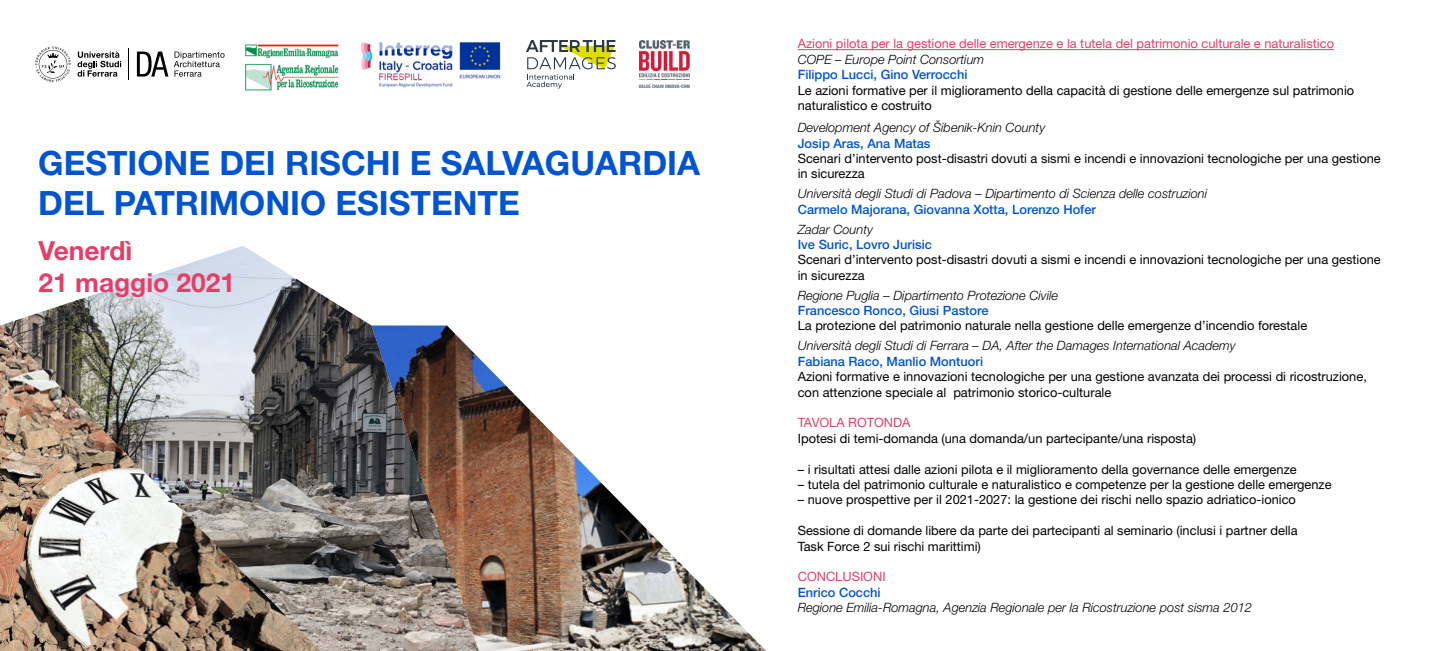
<style>
.page{position:relative;width:1438px;height:651px;background:#fff}
.page>*{position:absolute;margin:0;border:0;box-sizing:border-box;transform-origin:0 0}
.t1{font:700 33.52px/40.3px "Helvetica Neue";color:#0054d1}
.t2{font:700 26.32px/31.5px "Helvetica Neue";color:#e63e68}
.t3{font:12.83px/15.3px "Helvetica Neue";color:#000}
.t4{font:italic 300 12.83px "Helvetica Neue";color:#000}
.t5{font:500 12.83px "Helvetica Neue";color:#0054d1}
.t6{font:12.83px "Helvetica Neue";color:#e63e68}
.t7{font:700 condensed 4.73px "Helvetica Neue";letter-spacing:.01em;color:#55636c}
</style>
<div class="page">
<img style="left:479px;top:358px;width:287px;height:293px">
<img style="left:2px;top:246px;width:477px;height:405px">
<img style="left:0;top:325px;width:320px;height:326px">
<hr style="left:798px;top:49px;width:536px;height:1px;background:#e63e68">
<svg style="left:526px;top:40px;width:90px;height:48px"></svg>
<img style="left:361px;top:42px;width:140px;height:46px">
<img style="left:639px;top:41px;width:50px;height:38px">
<svg style="left:78px;top:51px;width:43px;height:26px"></svg>
<hr style="left:128px;top:49px;width:1px;height:31px;background:#000">
<svg style="left:137px;top:52px;width:31px;height:25px"></svg>
<svg style="left:174px;top:52px;width:51px;height:25px"></svg>
<svg style="left:35px;top:46px;width:36px;height:36px"></svg>
<img style="left:245px;top:44px;width:94px;height:47px">
<p class="t7" style="left:639px;top:83px;width:53px">VALUE CHAIN INNOVA-CHM</p>
<h1 class="t1" style="left:38px;top:142px;width:663px">GESTIONE DEI RISCHI E SALVAGUARDIA<br>DEL PATRIMONIO ESISTENTE</h1>
<h2 class="t2" style="left:39px;top:234px;width:198px">Venerdì<br>21 maggio 2021</h2>
<p class="t6" style="left:798px;top:36px;width:538px">Azioni pilota per la gestione delle emergenze e la tutela del patrimonio culturale e naturalistico</p>
<p class="t4" style="left:798px;top:52px;width:188px">COPE – Europe Point Consortium</p>
<p class="t5" style="left:798px;top:67px;width:171px">Filippo Lucci, Gino Verrocchi</p>
<p class="t3" style="left:798px;top:82px;width:558px">Le azioni formative per il miglioramento della capacità di gestione delle emergenze sul patrimonio naturalistico e costruito</p>
<p class="t4" style="left:798px;top:120px;width:249px">Development Agency of Šibenik-Knin County</p>
<p class="t5" style="left:798px;top:135px;width:134px">Josip Aras, Ana Matas</p>
<p class="t3" style="left:798px;top:150px;width:584px">Scenari d’intervento post-disastri dovuti a sismi e incendi e innovazioni tecnologiche per una gestione in sicurezza</p>
<p class="t4" style="left:798px;top:186px;width:411px">Università degli Studi di Padova – Dipartimento di Scienza delle costruzioni</p>
<p class="t5" style="left:798px;top:201px;width:300px">Carmelo Majorana, Giovanna Xotta, Lorenzo Hofer</p>
<p class="t4" style="left:798px;top:221px;width:77px">Zadar County</p>
<p class="t5" style="left:798px;top:237px;width:136px">Ive Suric, Lovro Jurisic</p>
<p class="t3" style="left:798px;top:252px;width:584px">Scenari d’intervento post-disastri dovuti a sismi e incendi e innovazioni tecnologiche per una gestione in sicurezza</p>
<p class="t4" style="left:798px;top:287px;width:262px">Regione Puglia – Dipartimento Protezione Civile</p>
<p class="t5" style="left:798px;top:303px;width:192px">Francesco Ronco, Giusi Pastore</p>
<p class="t3" style="left:798px;top:318px;width:511px">La protezione del patrimonio naturale nella gestione delle emergenze d’incendio forestale</p>
<p class="t4" style="left:798px;top:338px;width:440px">Università degli Studi di Ferrara – DA, After the Damages International Academy</p>
<p class="t5" style="left:798px;top:353px;width:187px">Fabiana Raco, Manlio Montuori</p>
<p class="t3" style="left:798px;top:369px;width:571px">Azioni formative e innovazioni tecnologiche per una gestione avanzata dei processi di ricostruzione, con attenzione speciale al patrimonio storico-culturale</p>
<p class="t6" style="left:798px;top:415px;width:114px">TAVOLA ROTONDA</p>
<p class="t3" style="left:798px;top:430px;width:400px">Ipotesi di temi-domanda (una domanda/un partecipante/una risposta)</p>
<p class="t3" style="left:798px;top:461px;width:500px">– i risultati attesi dalle azioni pilota e il miglioramento della governance delle emergenze</p>
<p class="t3" style="left:798px;top:476px;width:535px">– tutela del patrimonio culturale e naturalistico e competenze per la gestione delle emergenze</p>
<p class="t3" style="left:798px;top:492px;width:500px">– nuove prospettive per il 2021-2027: la gestione dei rischi nello spazio adriatico-ionico</p>
<p class="t3" style="left:798px;top:522px;width:501px">Sessione di domande libere da parte dei partecipanti al seminario (inclusi i partner della<br>Task Force 2 sui rischi marittimi)</p>
<p class="t6" style="left:798px;top:569px;width:89px">CONCLUSIONI</p>
<p class="t5" style="left:798px;top:584px;width:84px">Enrico Cocchi</p>
<p class="t4" style="left:798px;top:600px;width:456px">Regione Emilia-Romagna, Agenzia Regionale per la Ricostruzione post sisma 2012</p>
</div>
